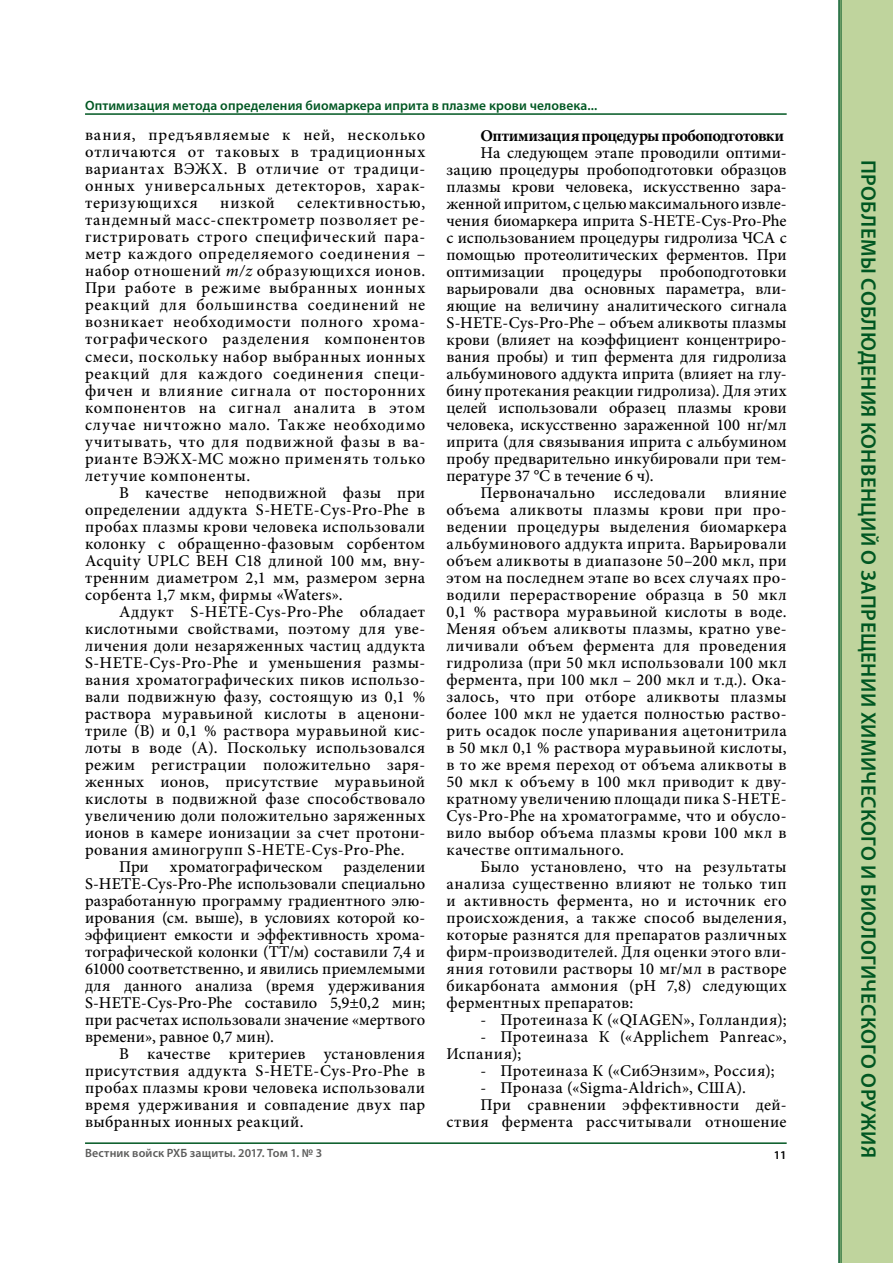
<style>
.page{position:relative;width:893px;height:1263px;background:#fff}
.page>*{position:absolute;margin:0;border:0;box-sizing:border-box;transform-origin:0 0}
.t1{font:600 21px "Myriad Pro";letter-spacing:.02em;color:#005722}
.t2{font:500 16.5px/17px "Minion Pro";letter-spacing:.03em;color:#000;text-align:justify}
.t3{font:700 16.5px "Minion Pro";letter-spacing:-.025em;color:#000}
.t4{font:500 16.5px "Minion Pro";letter-spacing:.005em;color:#000}
.t5{font:600 13.5px "Myriad Pro";letter-spacing:.01em;color:#005722}
.t6{font:600 12px "Myriad Pro";letter-spacing:.01em;color:#5c5c5b}
.t7{font:600 12px "Myriad Pro";color:#000}
.s1{font-style:italic}
</style>
<div class="page">
<svg style="left:838px;top:0;width:3px;height:1263px;background:#4d895c"></svg>
<svg style="left:841px;top:0;width:52px;height:1263px;background:#b6ce97"></svg>
<hr style="left:85px;top:1142px;width:702px;height:2px;background:#005722">
<hr style="left:85px;top:113px;width:702px;height:2px;background:#005722">
<p class="t5" style="left:85px;top:97px;width:514px">Оптимизация метода определения биомаркера иприта в плазме крови человека...</p>
<p class="t2" style="left:85px;top:127px;width:342px">вания, предъявляемые к ней, несколько отличаются от таковых в традиционных вариантах ВЭЖХ. В отличие от традици&shy;онных универсальных детекторов, харак&shy;теризующихся</p>
<p class="t3" style="left:480px;top:124px;width:305px">Оптимизация процедуры пробоподготовки</p>
<p class="t2" style="left:446px;top:144px;width:342px;text-indent:34px">На следующем этапе проводили оптими&shy;зацию процедуры пробоподготовки образцов плазмы крови человека, искусственно зара&shy;женной ипритом, с целью максимального извле&shy;чения биомаркера иприта S-HETE-Cys-Pro-Phe с использованием процедуры гидролиза ЧСА с помощью протеолитических ферментов. При оптимизации процедуры пробоподготовки варьировали два основных параметра, вли&shy;яющие на величину аналитического сигнала S-HETE-Cys-Pro-Phe – объем аликвоты плазмы крови (влияет на коэффициент концентриро&shy;вания пробы) и тип фермента для гидролиза альбуминового аддукта иприта (влияет на глу&shy;бину протекания реакции гидролиза). Для этих целей использовали образец плазмы крови человека, искусственно зараженной 100 нг/мл иприта (для связывания иприта с альбумином пробу предварительно инкубировали при тем&shy;пературе 37 °С в течение 6 ч).</p>
<p class="t2" style="left:446px;top:484px;width:342px;text-indent:34px">Первоначально исследовали влияние объема аликвоты плазмы крови при про&shy;ведении процедуры выделения биомаркера альбуминового аддукта иприта. Варьировали объем аликвоты в диапазоне 50–200 мкл, при этом на последнем этапе во всех случаях про&shy;водили перерастворение образца в 50 мкл 0,1 % раствора муравьиной кислоты в воде.<br>Меняя объем аликвоты плазмы, кратно уве&shy;личивали объем фермента для проведения гидролиза (при 50 мкл использовали 100 мкл фермента, при 100 мкл – 200 мкл и т.д.). Ока&shy;залось, что при отборе аликвоты плазмы более 100 мкл не удается полностью раство&shy;рить осадок после упаривания ацетонитрила в 50 мкл 0,1 % раствора муравьиной кислоты, в то же время переход от объема аликвоты в 50 мкл к объему в 100 мкл приводит к дву&shy;кратному увеличению площади пика S-HETE-Cys-Pro-Phe на хроматограмме, что и обусло&shy;вило выбор объема плазмы крови 100 мкл в качестве оптимального.</p>
<p class="t2" style="left:446px;top:858px;width:342px;text-indent:34px">Было установлено, что на результаты анализа существенно влияют не только тип и активность фермента, но и источник его происхождения, а также способ выделения, которые разнятся для препаратов различных фирм-производителей. Для оценки этого вли&shy;яния готовили растворы 10 мг/мл в растворе бикарбоната аммония (рН 7,8) следующих ферментных препаратов:</p>
<p class="t2" style="left:480px;top:1011px;width:308px">- Протеиназа К («QIAGEN», Голландия);</p>
<p class="t2" style="left:446px;top:1028px;width:342px;text-indent:34px">- Протеиназа К («Applichem Panreac»,<br>Испания);</p>
<p class="t2" style="left:480px;top:1062px;width:296px">- Протеиназа К («СибЭнзим», Россия);</p>
<p class="t2" style="left:480px;top:1079px;width:267px">- Проназа («Sigma-Aldrich», США).</p>
<p class="t2" style="left:480px;top:1096px;width:308px">При сравнении эффективности дей-</p>
<p class="t2" style="left:446px;top:1113px;width:342px">ствия фермента рассчитывали отношение</p>
<p class="t2" style="left:220px;top:195px;width:56px">низкой</p>
<p class="t2" style="left:85px;top:195px;width:342px;text-indent:212px">селективностью, тандемный масс-спектрометр позволяет ре&shy;гистрировать строго специфический пара&shy;метр каждого определяемого соединения – набор отношений <span class="s1">m/z</span> образующихся ионов.<br>При работе в режиме выбранных ионных реакций для большинства соединений не возникает необходимости полного хрома&shy;тографического разделения компонентов смеси, поскольку набор выбранных ионных реакций для каждого соединения специ&shy;фичен и влияние сигнала от посторонних компонентов на сигнал аналита в этом случае ничтожно мало. Также необходимо учитывать, что для подвижной фазы в ва&shy;рианте ВЭЖХ-МС можно применять только летучие компоненты.</p>
<p class="t2" style="left:85px;top:484px;width:342px;text-indent:34px">В качестве неподвижной фазы при определении аддукта S-HETE-Cys-Pro-Phe в пробах плазмы крови человека использовали колонку с обращенно-фазовым сорбентом Acquity UPLC BEH C18 длиной 100 мм, вну&shy;тренним диаметром 2,1 мм, размером зерна сорбента 1,7 мкм, фирмы «Waters».</p>
<p class="t2" style="left:119px;top:603px;width:308px">Аддукт S-HETE-Cys-Pro-Phe обладает</p>
<p class="t2" style="left:85px;top:620px;width:342px">кислотными свойствами, поэтому для уве-</p>
<p class="t2" style="left:85px;top:637px;width:342px">личения доли незаряженных частиц аддукта</p>
<p class="t2" style="left:85px;top:654px;width:342px">S-HETE-Cys-Pro-Phe и уменьшения размы-</p>
<p class="t2" style="left:85px;top:671px;width:342px">вания хроматографических пиков использо-</p>
<p class="t2" style="left:85px;top:688px;width:342px">вали подвижную фазу, состоящую из 0,1 %</p>
<p class="t2" style="left:85px;top:705px;width:342px">раствора муравьиной кислоты в аценони-</p>
<p class="t2" style="left:85px;top:722px;width:342px">триле (В) и 0,1 % раствора муравьиной кис-</p>
<p class="t2" style="left:85px;top:739px;width:342px">лоты в воде (А). Поскольку использовался</p>
<p class="t2" style="left:85px;top:756px;width:342px">режим регистрации положительно заря-</p>
<p class="t2" style="left:85px;top:773px;width:342px">женных ионов, присутствие муравьиной</p>
<p class="t2" style="left:85px;top:790px;width:342px">кислоты в подвижной фазе способствовало</p>
<p class="t2" style="left:85px;top:807px;width:342px">увеличению доли положительно заряженных</p>
<p class="t2" style="left:85px;top:824px;width:342px">ионов в камере ионизации за счет протони-</p>
<p class="t2" style="left:85px;top:841px;width:321px">рования аминогрупп S-HETE-Cys-Pro-Phe.</p>
<p class="t2" style="left:119px;top:858px;width:31px">При</p>
<p class="t4" style="left:170px;top:855px;width:154px">хроматографическом</p>
<p class="t2" style="left:85px;top:858px;width:342px;text-indent:259px">разделении S-HETE-Cys-Pro-Phe использовали специально разработанную программу градиентного элю&shy;ирования (см. выше), в условиях которой ко&shy;эффициент емкости и эффективность хрома&shy;тографической колонки (ТТ/м) составили 7,4 и 61000 соответственно, и явились приемлемыми для данного анализа (время удерживания S-HETE-Cys-Pro-Phe составило 5,9±0,2 мин; при расчетах использовали значение «мертвого времени», равное 0,7 мин).</p>
<p class="t2" style="left:85px;top:1045px;width:342px;text-indent:34px">В качестве критериев установления присутствия аддукта S-HETE-Cys-Pro-Phe в пробах плазмы крови человека использовали время удерживания и совпадение двух пар выбранных ионных реакций.</p>
<p class="t6" style="left:85px;top:1145px;width:239px">Вестник войск РХБ защиты. 2017. Том 1. № 3</p>
<p class="t7" style="left:774px;top:1147px;width:14px">11</p>
<p class="t1" style="left:882px;top:160px;width:999px;rotate:90deg">ПРОБЛЕМЫ СОБЛЮДЕНИЯ КОНВЕНЦИЙ О ЗАПРЕЩЕНИИ ХИМИЧЕСКОГО И БИОЛОГИЧЕСКОГО ОРУЖИЯ</p>
</div>
